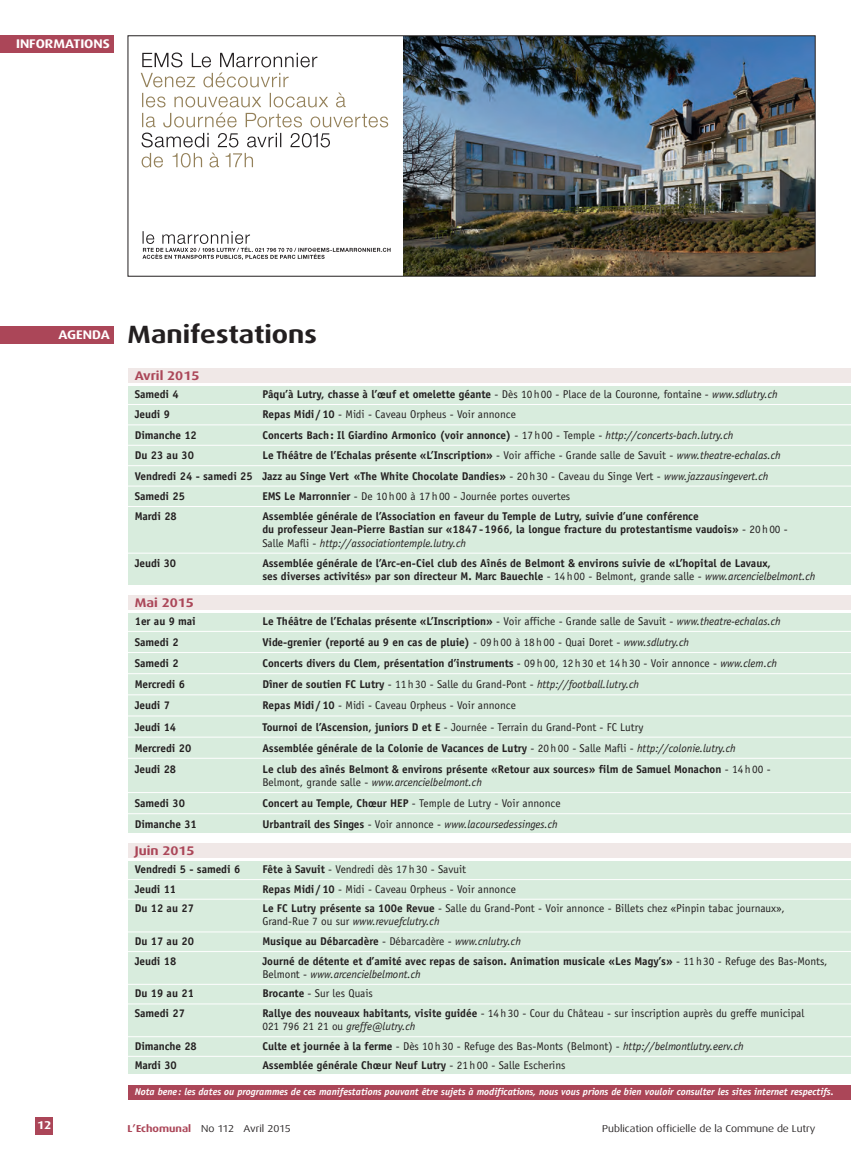
<style>
.page{position:relative;width:851px;height:1170px;background:#fff}
.page>*{position:absolute;margin:0;border:0;box-sizing:border-box;transform-origin:0 0}
.t1{font:700 25px "Dax Wide";color:#231f20}
.t2{font:700 12.5px "Dax Wide";color:#ab4658}
.t3{font:700 12.5px "Dax Wide";color:#fff}
.t4{font:700 11.25px/13.1px "Officina Sans";color:#231f20}
.t5{font:11.25px/13.1px "Officina Sans";color:#231f20}
.t6{font:italic 11.25px "Officina Sans";color:#231f20}
.t7{font:700 11.25px "Dax Wide";color:#fff}
.t8{font:italic 700 10px "Officina Sans";color:#fff}
.t9{font:10px "Dax Wide";color:#231f20}
.s1{font-weight:400}
.s2{font-weight:400;font-style:italic}
.s3{font-weight:700}
.s4{font-style:italic}
.s5{font-weight:700;font-style:normal}
.s6{font-style:normal}
.s7{font-weight:700;color:#ab4658}
</style>
<div class="page">
<div style="left:0;top:35px;width:113px;height:18px;background:#ab4658"></div>
<div style="left:35px;top:1116px;width:18px;height:18px;background:#ab4658"></div>
<div style="left:0;top:326px;width:113px;height:18px;background:#ab4658"></div>
<div style="left:128px;top:369px;width:722px;height:14px;background:#f0e8e7"></div>
<div style="left:128px;top:386px;width:722px;height:199px;background:#d8ecdd"></div>
<hr style="left:128px;top:404px;width:722px;height:1px;background:#fff">
<hr style="left:128px;top:424px;width:722px;height:1px;background:#fff">
<hr style="left:128px;top:445px;width:722px;height:1px;background:#fff">
<hr style="left:128px;top:465px;width:722px;height:1px;background:#fff">
<hr style="left:128px;top:486px;width:722px;height:1px;background:#fff">
<hr style="left:128px;top:506px;width:722px;height:1px;background:#fff">
<hr style="left:128px;top:553px;width:722px;height:1px;background:#fff">
<div style="left:128px;top:595px;width:722px;height:14px;background:#f0e8e7"></div>
<div style="left:128px;top:613px;width:722px;height:220px;background:#d8ecdd"></div>
<hr style="left:128px;top:631px;width:722px;height:1px;background:#fff">
<hr style="left:128px;top:652px;width:722px;height:1px;background:#fff">
<hr style="left:128px;top:673px;width:722px;height:1px;background:#fff">
<hr style="left:128px;top:694px;width:722px;height:1px;background:#fff">
<hr style="left:128px;top:715px;width:722px;height:1px;background:#fff">
<hr style="left:128px;top:736px;width:722px;height:1px;background:#fff">
<hr style="left:128px;top:758px;width:722px;height:1px;background:#fff">
<hr style="left:128px;top:792px;width:722px;height:1px;background:#fff">
<hr style="left:128px;top:813px;width:722px;height:1px;background:#fff">
<div style="left:128px;top:843px;width:722px;height:14px;background:#f0e8e7"></div>
<div style="left:128px;top:861px;width:722px;height:213px;background:#d8ecdd"></div>
<hr style="left:128px;top:879px;width:722px;height:1px;background:#fff">
<hr style="left:128px;top:898px;width:722px;height:1px;background:#fff">
<hr style="left:128px;top:931px;width:722px;height:1px;background:#fff">
<hr style="left:128px;top:951px;width:722px;height:1px;background:#fff">
<hr style="left:128px;top:984px;width:722px;height:1px;background:#fff">
<hr style="left:128px;top:1003px;width:722px;height:1px;background:#fff">
<hr style="left:128px;top:1036px;width:722px;height:1px;background:#fff">
<hr style="left:128px;top:1055px;width:722px;height:1px;background:#fff">
<img style="left:403px;top:37px;width:410px;height:237px">
<svg style="left:141px;top:52px;width:247px;height:115px"></svg>
<svg style="left:142px;top:231px;width:248px;height:29px"></svg>
<div style="left:128px;top:35px;width:687px;height:241px;border:1px solid #231f20"></div>
<div style="left:128px;top:1084px;width:722px;height:14px;background:#ab4658"></div>
<p class="t3" style="left:16px;top:37px;width:95px">INFORMATIONS</p>
<h1 class="t1" style="left:58px;top:320px;width:260px"><sup>AGENDA</sup> Manifestations</h1>
<p class="t2" style="left:135px;top:368px;width:66px">Avril 2015</p>
<p class="t4" style="left:135px;top:388px;width:45px">Samedi 4</p>
<p class="t4" style="left:262px;top:388px;width:516px">Pâqu’à Lutry, chasse à l’œuf et omelette géante <span class="s1">- Dès 10h00 - Place de la Couronne, fontaine -</span> <span class="s2">www.sdlutry.ch</span></p>
<p class="t4" style="left:135px;top:409px;width:37px">Jeudi 9</p>
<p class="t5" style="left:262px;top:409px;width:255px"><span class="s3">Repas Midi/10</span> - Midi - Caveau Orpheus - Voir annonce</p>
<p class="t4" style="left:135px;top:429px;width:64px">Dimanche 12</p>
<p class="t4" style="left:262px;top:429px;width:472px">Concerts Bach: Il Giardino Armonico (voir annonce) <span class="s1">- 17h00 - Temple -</span> <span class="s2">http://concerts-bach.lutry.ch</span></p>
<p class="t4" style="left:135px;top:449px;width:61px">Du 23 au 30</p>
<p class="t4" style="left:135px;top:446px;width:647px;line-height:20.4px;text-indent:128px">Le Théâtre de l’Echalas présente «L’Inscription» <span class="s1">- Voir affiche - Grande salle de Savuit -</span> <span class="s2">www.theatre-echalas.ch<br></span>Vendredi 24 - samedi 25 Jazz au Singe Vert «The White Chocolate Dandies» <span class="s1">- 20h30 - Caveau du Singe Vert -</span> <span class="s2">www.jazzausingevert.ch<br></span>Samedi 25</p>
<p class="t5" style="left:262px;top:490px;width:309px"><span class="s3">EMS Le Marronnier</span> - De 10h00 à 17h00 - Journée portes ouvertes</p>
<p class="t4" style="left:135px;top:511px;width:44px">Mardi 28</p>
<p class="t4" style="left:262px;top:511px;width:527px">Assemblée générale de l’Association en faveur du Temple de Lutry, suivie d’une conférence<br>du professeur Jean-Pierre Bastian sur «1847-1966, la longue fracture du protestantisme vaudois» <span class="s1">- 20h00 -<br>Salle Mafli -</span> <span class="s2">http://associationtemple.lutry.ch</span></p>
<p class="t4" style="left:135px;top:557px;width:43px">Jeudi 30</p>
<p class="t4" style="left:262px;top:557px;width:554px">Assemblée générale de l’Arc-en-Ciel club des Aînés de Belmont &amp; environs suivie de «L’hopital de Lavaux,<br>ses diverses activités» par son directeur M. Marc Bauechle <span class="s1">- 14h00 - Belmont, grande salle -</span> <span class="s2">www.arcencielbelmont.ch</span></p>
<p class="t2" style="left:135px;top:595px;width:61px">Mai 2015</p>
<p class="t4" style="left:135px;top:615px;width:63px">1er au 9 mai</p>
<p class="t4" style="left:262px;top:615px;width:519px">Le Théâtre de l’Echalas présente «L’Inscription» <span class="s1">- Voir affiche - Grande salle de Savuit -</span> <span class="s2">www.theatre-echalas.ch</span></p>
<p class="t4" style="left:135px;top:636px;width:45px">Samedi 2</p>
<p class="t4" style="left:262px;top:636px;width:428px">Vide-grenier (reporté au 9 en cas de pluie) <span class="s1">- 09h00 à 18h00 - Quai Doret -</span> <span class="s2">www.sdlutry.ch</span></p>
<p class="t4" style="left:135px;top:657px;width:45px">Samedi 2</p>
<p class="t4" style="left:262px;top:657px;width:516px">Concerts divers du Clem, présentation d’instruments <span class="s1">- 09h00, 12h30 et 14h30 - Voir annonce -</span> <span class="s2">www.clem.ch</span></p>
<p class="t4" style="left:135px;top:678px;width:52px">Mercredi 6</p>
<p class="t5" style="left:262px;top:678px;width:378px"><span class="s3">Dîner de soutien FC Lutry</span> - 11h30 - Salle du Grand-Pont - <span class="s4">http://football.lutry.ch</span></p>
<p class="t4" style="left:135px;top:700px;width:37px">Jeudi 7</p>
<p class="t5" style="left:262px;top:700px;width:255px"><span class="s3">Repas Midi/10</span> - Midi - Caveau Orpheus - Voir annonce</p>
<p class="t4" style="left:135px;top:721px;width:43px">Jeudi 14</p>
<p class="t5" style="left:262px;top:721px;width:382px"><span class="s3">Tournoi de l’Ascension, juniors D et E</span> - Journée - Terrain du Grand-Pont - FC Lutry</p>
<p class="t4" style="left:135px;top:742px;width:58px">Mercredi 20</p>
<p class="t4" style="left:262px;top:742px;width:475px">Assemblée générale de la Colonie de Vacances de Lutry <span class="s1">- 20h00 - Salle Mafli -</span> <span class="s2">http://colonie.lutry.ch</span></p>
<p class="t4" style="left:135px;top:763px;width:43px">Jeudi 28</p>
<p class="t4" style="left:262px;top:763px;width:509px">Le club des aînés Belmont &amp; environs présente «Retour aux sources» film de Samuel Monachon <span class="s1">- 14h00 -<br>Belmont, grande salle -</span> <span class="s2">www.arcencielbelmont.ch</span></p>
<p class="t4" style="left:135px;top:797px;width:52px">Samedi 30</p>
<p class="t5" style="left:262px;top:797px;width:299px"><span class="s3">Concert au Temple, Chœur HEP</span> - Temple de Lutry - Voir annonce</p>
<p class="t4" style="left:135px;top:818px;width:64px">Dimanche 31</p>
<p class="t6" style="left:262px;top:820px;width:297px"><span class="s5">Urbantrail des Singes</span> <span class="s6">- Voir annonce -</span> www.lacoursedessinges.ch</p>
<p class="t2" style="left:135px;top:843px;width:61px">Juin 2015</p>
<p class="t4" style="left:135px;top:863px;width:107px">Vendredi 5 - samedi 6</p>
<p class="t5" style="left:262px;top:863px;width:205px"><span class="s3">Fête à Savuit</span> - Vendredi dès 17h30 - Savuit</p>
<p class="t4" style="left:135px;top:883px;width:43px">Jeudi 11</p>
<p class="t5" style="left:262px;top:883px;width:255px"><span class="s3">Repas Midi/10</span> - Midi - Caveau Orpheus - Voir annonce</p>
<p class="t4" style="left:135px;top:902px;width:61px">Du 12 au 27</p>
<p class="t5" style="left:262px;top:902px;width:524px"><span class="s3">Le FC Lutry présente sa 100e Revue</span> - Salle du Grand-Pont - Voir annonce - Billets chez «Pinpin tabac journaux»,<br>Grand-Rue 7 ou sur <span class="s4">www.revuefclutry.ch</span></p>
<p class="t4" style="left:135px;top:935px;width:61px">Du 17 au 20</p>
<p class="t4" style="left:262px;top:935px;width:260px">Musique au Débarcadère <span class="s1">- Débarcadère -</span> <span class="s2">www.cnlutry.ch</span></p>
<p class="t4" style="left:135px;top:955px;width:43px">Jeudi 18</p>
<p class="t4" style="left:262px;top:955px;width:566px">Journé de détente et d’amité avec repas de saison. Animation musicale «Les Magy’s» <span class="s1">- 11h30 - Refuge des Bas-Monts,<br>Belmont -</span> <span class="s2">www.arcencielbelmont.ch</span></p>
<p class="t4" style="left:135px;top:987px;width:61px">Du 19 au 21</p>
<p class="t5" style="left:262px;top:987px;width:112px"><span class="s3">Brocante</span> - Sur les Quais</p>
<p class="t4" style="left:135px;top:1007px;width:52px">Samedi 27</p>
<p class="t5" style="left:262px;top:1007px;width:543px"><span class="s3">Rallye des nouveaux habitants, visite guidée</span> - 14h30 - Cour du Château - sur inscription auprès du greffe municipal<br>021 796 21 21 ou <span class="s4">greffe@lutry.ch</span></p>
<p class="t4" style="left:135px;top:1040px;width:64px">Dimanche 28</p>
<p class="t5" style="left:262px;top:1040px;width:482px"><span class="s3">Culte et journée à la ferme</span> - Dès 10h30 - Refuge des Bas-Monts (Belmont) - <span class="s4">http://belmontlutry.eerv.ch</span></p>
<p class="t4" style="left:135px;top:1059px;width:44px">Mardi 30</p>
<p class="t4" style="left:262px;top:1059px;width:304px">Assemblée générale Chœur Neuf Lutry <span class="s1">- 21h00 - Salle Escherins</span></p>
<p class="t8" style="left:135px;top:1087px;width:700px">Nota bene: les dates ou programmes de ces manifestations pouvant être sujets à modifications, nous vous prions de bien vouloir consulter les sites internet respectifs.</p>
<p class="t7" style="left:37px;top:1118px;width:16px">12</p>
<p class="t9" style="left:128px;top:1122px;width:164px"><span class="s7">L’Echomunal</span> No 112 Avril 2015</p>
<p class="t9" style="left:602px;top:1122px;width:215px">Publication officielle de la Commune de Lutry</p>
</div>
